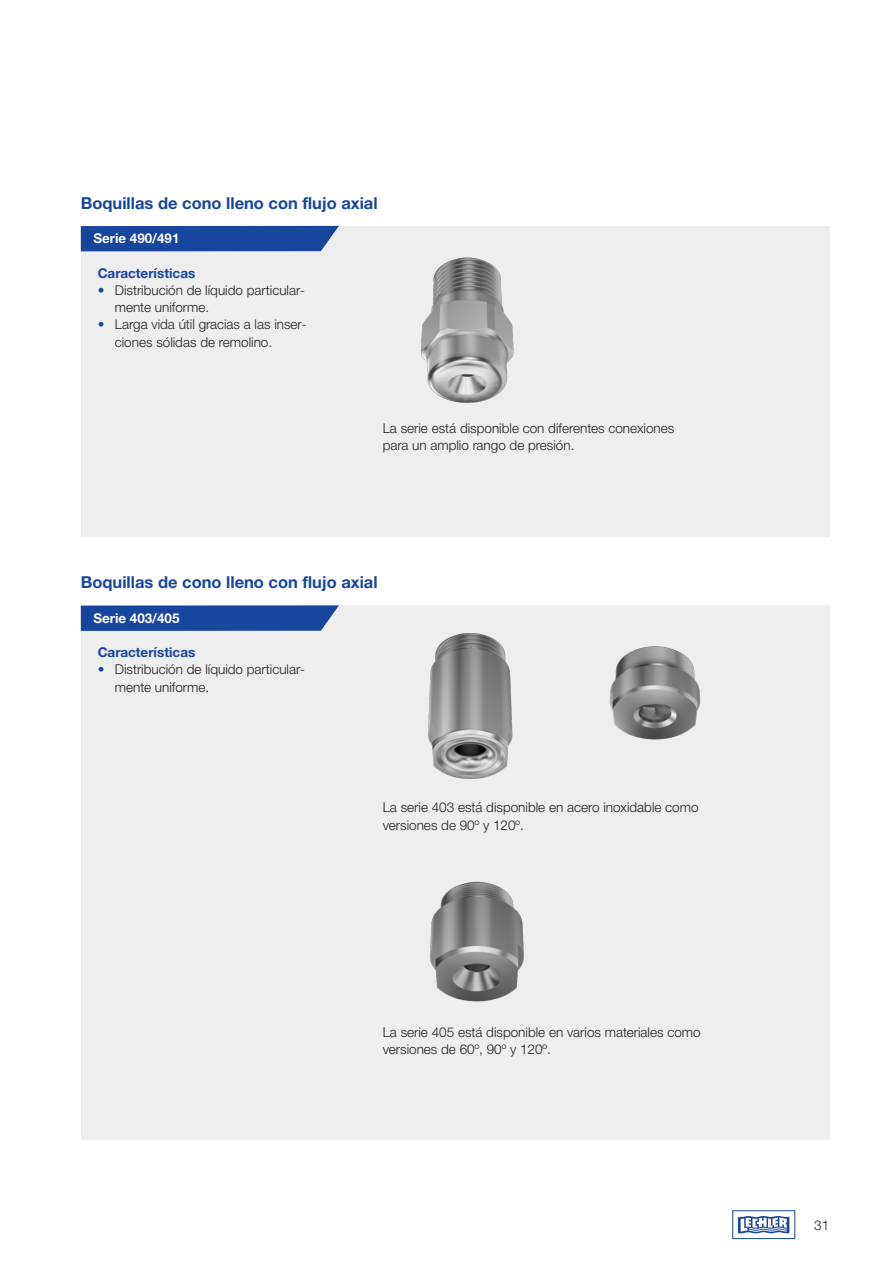
<style>
.page{position:relative;width:893px;height:1263px;background:#fff}
.page>*{position:absolute;margin:0;border:0;box-sizing:border-box;transform-origin:0 0}
.t1{font:700 16.5px "Helvetica Neue LTW1 G";color:#18469d}
.t2{font:300 13.5px/17.2px "Helvetica Neue LTW1 G";color:#231f20}
.LEC_copy_overline_HKS{font:700 13.5px "Helvetica Neue LTW1 G";color:#18469d}
.Copy_Fett_hks42{font:700 13.5px "Helvetica Neue LTW1 G";color:#fff}
.s1{font-weight:100;color:#18469d}
</style>
<div class="page">
<div style="left:81px;top:226px;width:748px;height:310px;background:#eeeeef"></div>
<div style="left:81px;top:605px;width:748px;height:535px;background:#eeeeef"></div>
<img style="left:421px;top:257px;width:93px;height:146px">
<img style="left:428px;top:633px;width:85px;height:146px">
<img style="left:609px;top:646px;width:92px;height:94px">
<img style="left:429px;top:881px;width:95px;height:121px">
<div style="left:732px;top:1210px;width:63px;height:29px;border:1px solid #18469d"></div>
<svg style="left:738px;top:1216px;width:51px;height:18px"></svg>
<svg style="left:81px;top:605px;width:258px;height:26px;background:#2450a1"></svg>
<div style="left:81px;top:226px;width:258px;height:25px;background:#18469d"></div>
<p class="t1" style="left:81px;top:193px;width:298px">Boquillas de cono lleno con flujo axial</p>
<p class="Copy_Fett_hks42" style="left:94px;top:230px;width:87px">Serie 490/491</p>
<p class="LEC_copy_overline_HKS" style="left:98px;top:264px;width:99px">Características</p>
<p class="t2" style="left:115px;top:281px;width:192px;text-indent:-17px"><span class="s1">•</span> Distribución de líquido particular&shy;mente uniforme.</p>
<p class="t2" style="left:115px;top:316px;width:193px;text-indent:-17px"><span class="s1">•</span> Larga vida útil gracias a las inser&shy;ciones sólidas de remolino.</p>
<p class="t2" style="left:383px;top:419px;width:293px">La serie está disponible con diferentes conexiones para un amplio rango de presión.</p>
<p class="t1" style="left:81px;top:572px;width:298px">Boquillas de cono lleno con flujo axial</p>
<p class="Copy_Fett_hks42" style="left:94px;top:610px;width:87px">Serie 403/405</p>
<p class="LEC_copy_overline_HKS" style="left:98px;top:644px;width:99px">Características</p>
<p class="t2" style="left:115px;top:661px;width:192px;text-indent:-17px"><span class="s1">•</span> Distribución de líquido particular&shy;mente uniforme.</p>
<p class="t2" style="left:383px;top:799px;width:317px">La serie 403 está disponible en acero inoxidable como versiones de 90º y 120º.</p>
<p class="t2" style="left:383px;top:1023px;width:319px">La serie 405 está disponible en varios materiales como versiones de 60º, 90º y 120º.</p>
<p class="t2" style="left:814px;top:1216px;width:17px">31</p>
</div>
